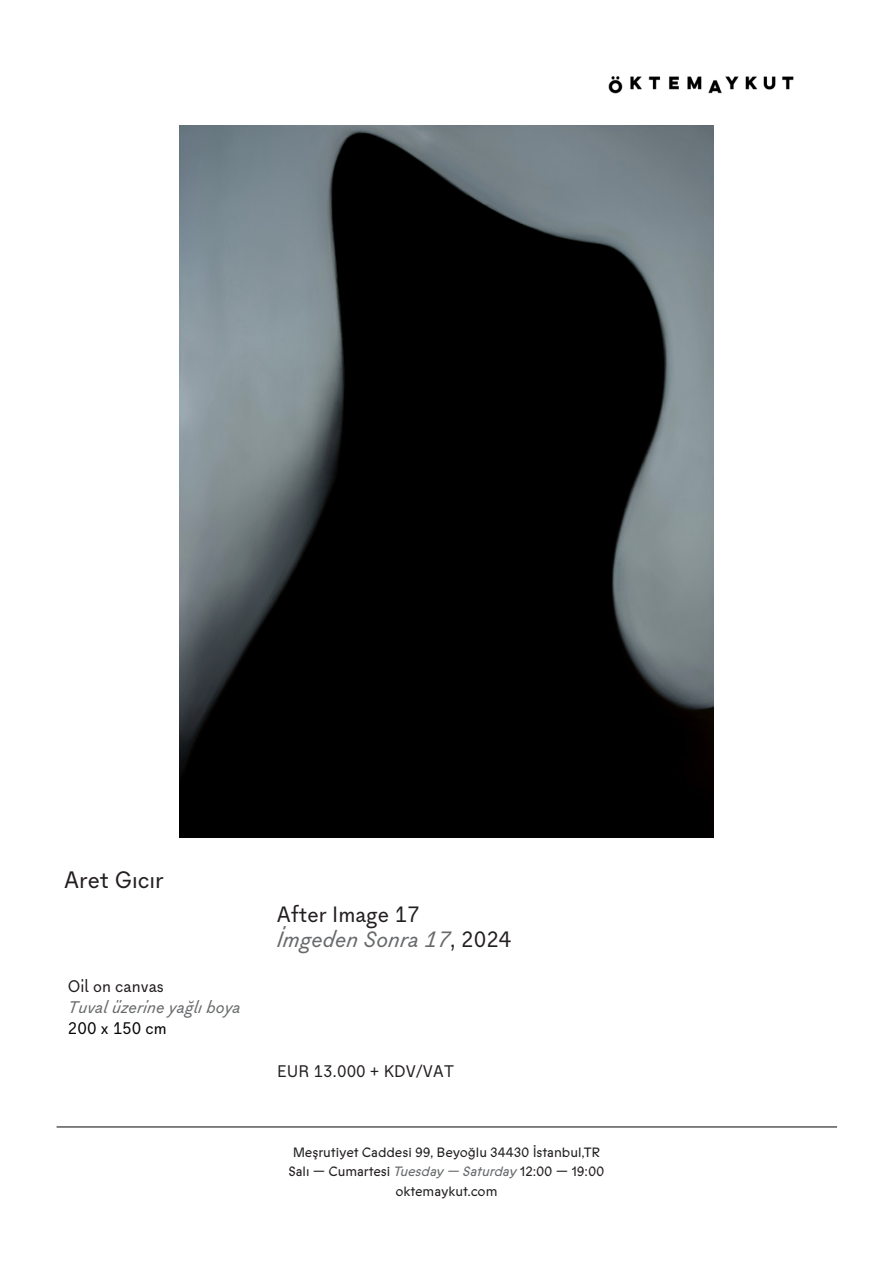
<style>
.page{position:relative;width:893px;height:1263px;background:#fff}
.page>*{position:absolute;margin:0;border:0;box-sizing:border-box;transform-origin:0 0}
.t1{font:22.5px "Gineto";color:#231f20}
.t2{font:italic 21px "Gineto";color:#67696b}
.t3{font:21px "Gineto";color:#231f20}
.t4{font:15.9px "Gineto";color:#231f20}
.t5{font:italic 15.9px "Gineto";color:#67696b}
.t6{font:15.9px "Gineto";color:#040503}
.t7{font:13.5px "ABC Prophet";letter-spacing:-.005em;color:#231f20}
.s1{font-style:normal;color:#231f20}
.s2{font-style:italic;color:#67696b}
</style>
<div class="page">
<img style="left:608px;top:76px;width:186px;height:18px">
<img style="left:180px;top:125px;width:534px;height:712px">
<hr style="left:57px;top:1126px;width:780px;height:1px;background:#040503">
<p class="t1" style="left:64px;top:865px;width:101px">Aret Gıcır</p>
<p class="t4" style="left:68px;top:975px;width:98px">Oil on canvas</p>
<p class="t5" style="left:68px;top:996px;width:174px">Tuval üzerine yağlı boya</p>
<p class="t6" style="left:68px;top:1017px;width:100px">200 x 150 cm</p>
<p class="t3" style="left:277px;top:900px;width:145px">After Image 17</p>
<p class="t2" style="left:277px;top:925px;width:236px">İmgeden Sonra 17<span class="s1">, 2024</span></p>
<p class="t4" style="left:277px;top:1060px;width:179px">EUR 13.000 + KDV/VAT</p>
<p class="t7" style="left:293px;top:1144px;width:309px">Meşrutiyet Caddesi 99, Beyoğlu 34430 İstanbul,TR</p>
<p class="t7" style="left:288px;top:1164px;width:318px">Salı — Cumartesi <span class="s2">Tuesday — Saturday</span> 12:00 — 19:00</p>
<p class="t7" style="left:395px;top:1183px;width:103px">oktemaykut.com</p>
</div>
